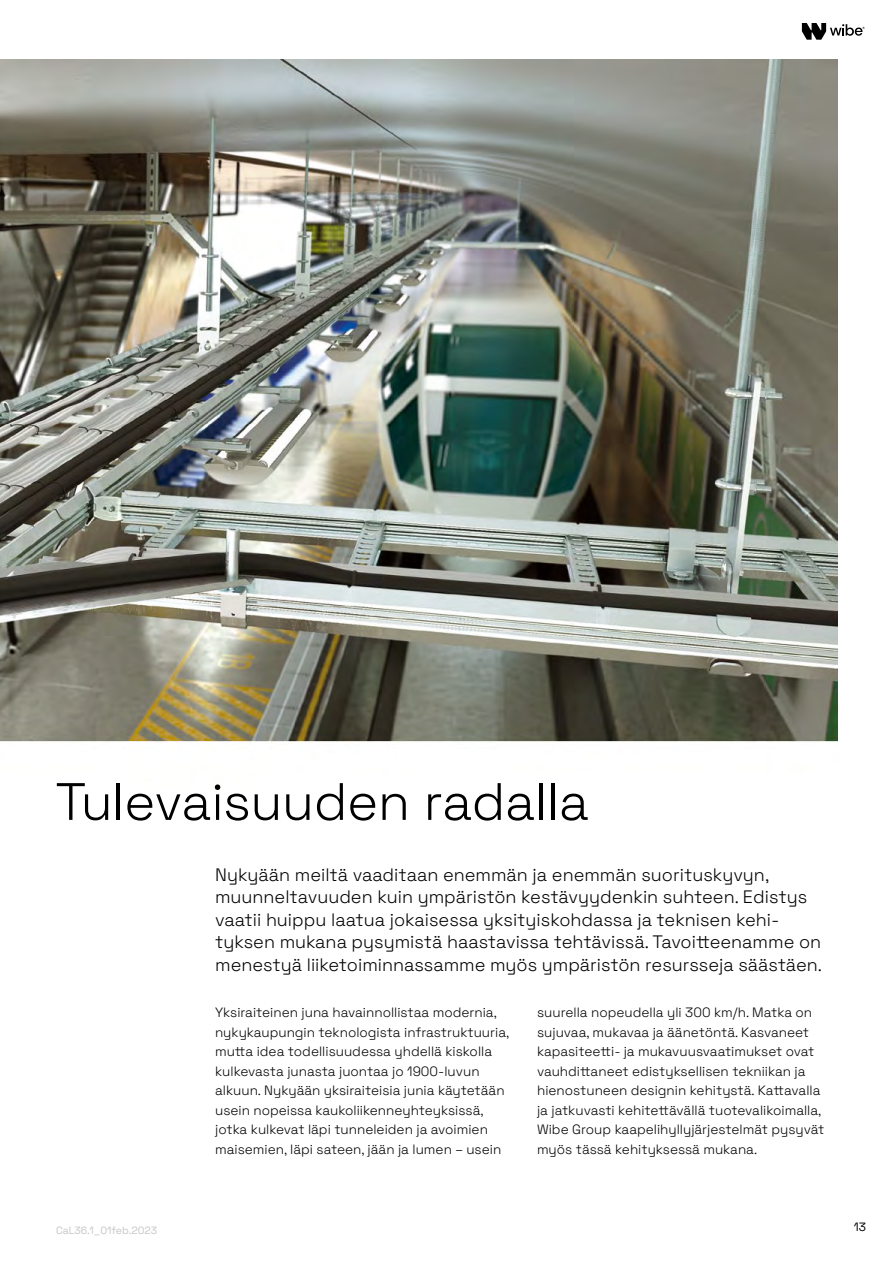
<style>
.page{position:relative;width:893px;height:1263px;background:#fff}
.page>*{position:absolute;margin:0;border:0;box-sizing:border-box;transform-origin:0 0}
.t1{font:300 52.5px "Space Grotesk";letter-spacing:-.01em;color:#000}
.t2{font:300 18px/22.5px "Space Grotesk";color:#000}
.t3{font:300 13.5px/19.5px "Space Grotesk";color:#000}
.t4{font:300 12px "Space Grotesk";color:#000}
.t5{font:300 10.5px "Space Grotesk";color:#c6c6c6}
</style>
<div class="page">
<img style="left:0;top:60px;width:838px;height:683px">
<svg style="left:802px;top:23px;width:62px;height:17px"></svg>
<h1 class="t1" style="left:55px;top:763px;width:535px">Tulevaisuuden radalla</h1>
<p class="t2" style="left:215px;top:862px;width:608px">Nykyään meiltä vaaditaan enemmän ja enemmän suorituskyvyn, muunneltavuuden kuin ympäristön kestävyydenkin suhteen. Edistys vaatii huippu laatua jokaisessa yksityiskohdassa ja teknisen kehi&shy;tyksen mukana pysymistä haastavissa tehtävissä. Tavoitteenamme on menestyä liiketoiminnassamme myös ympäristön resursseja säästäen.</p>
<p class="t3" style="left:215px;top:1002px;width:296px">Yksiraiteinen juna havainnollistaa modernia, nykykaupungin teknologista infrastruktuuria, mutta idea todellisuudessa yhdellä kiskolla kulkevasta junasta juontaa jo 1900-luvun alkuun. Nykyään yksiraiteisia junia käytetään usein nopeissa kaukoliikenneyhteyksissä, jotka kulkevat läpi tunneleiden ja avoimien maisemien, läpi sateen, jään ja lumen – usein</p>
<p class="t3" style="left:537px;top:1002px;width:289px">suurella nopeudella yli 300 km/h. Matka on sujuvaa, mukavaa ja äänetöntä. Kasvaneet kapasiteetti- ja mukavuusvaatimukset ovat vauhdittaneet edistyksellisen tekniikan ja hienostuneen designin kehitystä. Kattavalla ja jatkuvasti kehitettävällä tuotevalikoimalla, Wibe Group kaapelihyllyjärjestelmät pysyvät myös tässä kehityksessä mukana.</p>
<p class="t5" style="left:56px;top:1222px;width:103px">CaL36.1_01feb.2023</p>
<p class="t4" style="left:854px;top:1218px;width:14px">13</p>
</div>
